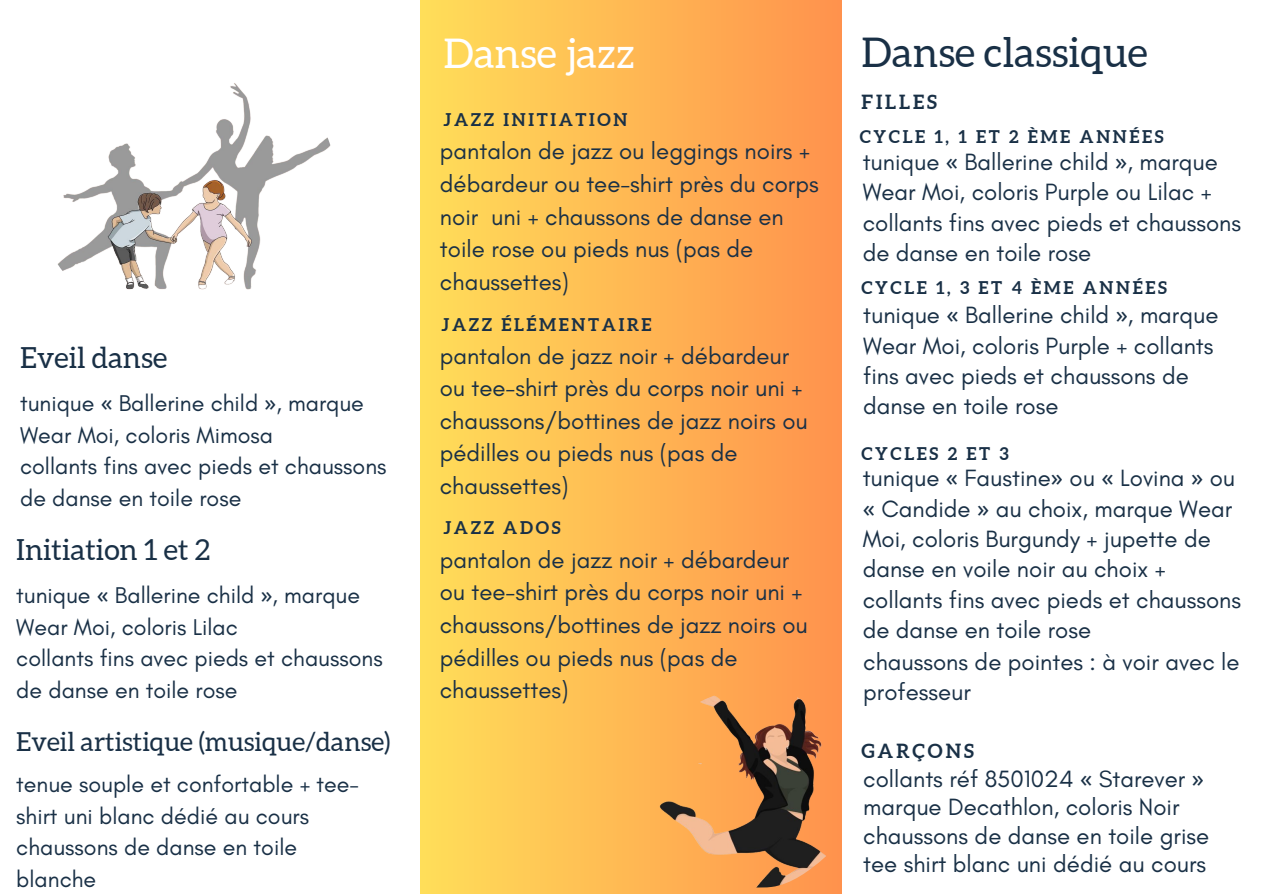
<style>
.page{position:relative;width:1263px;height:894px;background:#fff}
.page>*{position:absolute;margin:0;border:0;box-sizing:border-box;transform-origin:0 0}
.t1{font:40.8px "Aleo";color:#193046}
.t2{font:40.8px "Aleo";color:#fff}
.t3{font:29.1px "Aleo";color:#193046}
.t4{font:26.1px "Aleo";color:#193046}
.t5{font:24px/30.3px "Glacial Indifference";color:#193046}
.t6{font:23.25px/31.7px "Glacial Indifference";color:#193046}
.t7{font:700 19.5px "Aleo";letter-spacing:.15em;color:#193046}
.t8{font:700 17.55px "Aleo";letter-spacing:.15em;color:#193046}
.s1{font-family:"Noto Sans"}
</style>
<div class="page">
<div style="left:421px;top:0;width:420px;height:893px;background:linear-gradient(to right,#ffde59,#ff924d)"></div>
<img style="left:57px;top:83px;width:274px;height:207px">
<img style="left:633px;top:687px;width:209px;height:202px">
<p class="t3" style="left:20px;top:341px;width:149px">Eveil danse</p>
<p class="t6" style="left:20px;top:387px;width:345px">tunique <span class="s1">«</span> Ballerine child <span class="s1">»</span>, marque<br>Wear Moi, coloris Mimosa</p>
<p class="t6" style="left:20px;top:450px;width:368px">collants fins avec pieds et chaussons de danse en toile rose</p>
<p class="t3" style="left:16px;top:533px;width:195px">Initiation 1 et 2</p>
<p class="t6" style="left:16px;top:578px;width:345px">tunique <span class="s1">«</span> Ballerine child <span class="s1">»</span>, marque<br>Wear Moi, coloris Lilac</p>
<p class="t6" style="left:16px;top:642px;width:368px">collants fins avec pieds et chaussons de danse en toile rose</p>
<p class="t4" style="left:16px;top:727px;width:376px">Eveil artistique (musique/danse)</p>
<p class="t6" style="left:16px;top:768px;width:344px">tenue souple et confortable + tee&shy;shirt uni blanc dédié au cours</p>
<p class="t6" style="left:16px;top:831px;width:282px">chaussons de danse en toile blanche</p>
<p class="t2" style="left:443px;top:30px;width:193px">Danse jazz</p>
<p class="t8" style="left:444px;top:110px;width:185px">JAZZ INITIATION</p>
<p class="t5" style="left:440px;top:135px;width:380px;line-height:32.5px">pantalon de jazz ou leggings noirs + débardeur ou tee-shirt près du corps noir uni + chaussons de danse en toile rose ou pieds nus (pas de chaussettes)</p>
<p class="t8" style="left:441px;top:315px;width:212px">JAZZ ÉLÉMENTAIRE</p>
<p class="t5" style="left:440px;top:339px;width:370px;line-height:32.5px">pantalon de jazz noir + débardeur ou tee-shirt près du corps noir uni + chaussons/bottines de jazz noirs ou pédilles ou pieds nus (pas de chaussettes)</p>
<p class="t8" style="left:443px;top:517px;width:119px">JAZZ ADOS</p>
<p class="t5" style="left:440px;top:542px;width:370px;line-height:32.5px">pantalon de jazz noir + débardeur ou tee-shirt près du corps noir uni + chaussons/bottines de jazz noirs ou pédilles ou pieds nus (pas de chaussettes)</p>
<p class="t1" style="left:861px;top:29px;width:288px">Danse classique</p>
<p class="t7" style="left:861px;top:91px;width:77px">FILLES</p>
<p class="t8" style="left:860px;top:127px;width:305px">CYCLE 1, 1 ET 2 ÈME ANNÉES</p>
<p class="t5" style="left:863px;top:146px;width:380px">tunique <span class="s1">«</span> Ballerine child <span class="s1">»</span>, marque<br>Wear Moi, coloris Purple ou Lilac + collants fins avec pieds et chaussons de danse en toile rose</p>
<p class="t8" style="left:861px;top:278px;width:307px">CYCLE 1, 3 ET 4 ÈME ANNÉES</p>
<p class="t5" style="left:863px;top:299px;width:357px">tunique <span class="s1">«</span> Ballerine child <span class="s1">»</span>, marque<br>Wear Moi, coloris Purple + collants fins avec pieds et chaussons de danse en toile rose</p>
<p class="t8" style="left:861px;top:443px;width:149px">CYCLES 2 ET 3</p>
<p class="t5" style="left:863px;top:462px;width:380px">tunique <span class="s1">«</span> Faustine<span class="s1">»</span> ou <span class="s1">«</span> Lovina <span class="s1">»</span> ou <span class="s1">«</span> Candide <span class="s1">»</span> au choix, marque Wear<br>Moi, coloris Burgundy + jupette de danse en voile noir au choix + collants fins avec pieds et chaussons de danse en toile rose</p>
<p class="t5" style="left:863px;top:646px;width:378px">chaussons de pointes : à voir avec le professeur</p>
<p class="t7" style="left:861px;top:739px;width:114px">GARÇONS</p>
<p class="t5" style="left:863px;top:764px;width:342px;line-height:28px">collants réf 8501024 <span class="s1">«</span> Starever <span class="s1">» </span>marque Decathlon, coloris Noir</p>
<p class="t5" style="left:863px;top:819px;width:348px">chaussons de danse en toile grise</p>
<p class="t5" style="left:863px;top:847px;width:344px">tee shirt blanc uni dédié au cours</p>
</div>
